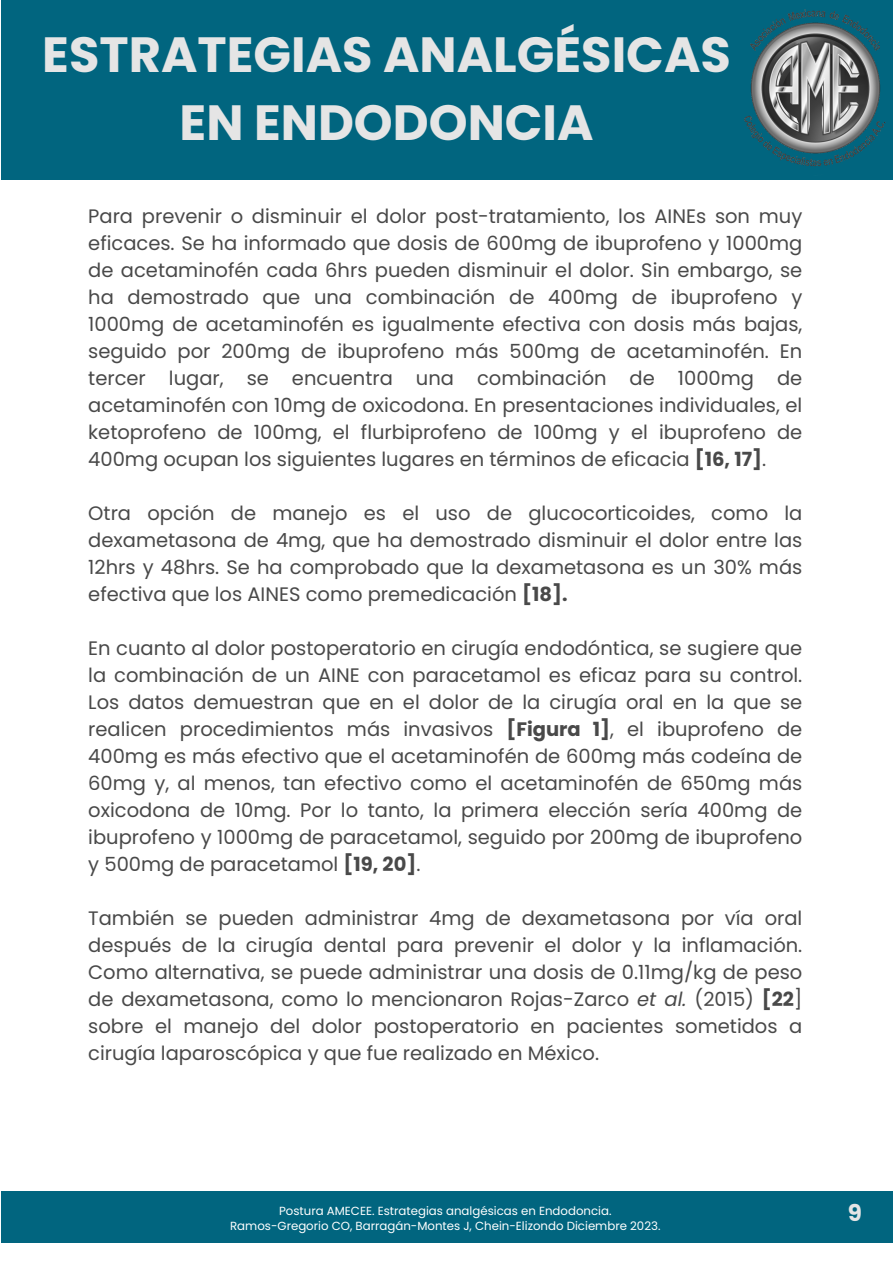
<style>
.page{position:relative;width:893px;height:1264px;background:#fff}
.page>*{position:absolute;margin:0;border:0;box-sizing:border-box;transform-origin:0 0}
.t1{font:700 49.5px/68.6px "Poppins";color:#e5e5e5;text-align:center}
.t2{font:700 22.95px "Poppins";color:#e5e5e5}
.t3{font:19.5px/27px "Poppins";color:#494949;text-align:justify}
.t4{font:11.7px "Poppins";color:#fff}
.s1{font-weight:700}
.s2{font-style:italic}
</style>
<div class="page">
<div style="left:1px;top:0;width:891px;height:179px;background:#01657f"></div>
<div style="left:1px;top:1191px;width:891px;height:52px;background:#01657f"></div>
<img style="left:737px;top:9px;width:155px;height:171px">
<p class="t1" style="left:42px;top:20px;width:690px">ESTRATEGIAS ANALGÉSICAS<br>EN ENDODONCIA</p>
<p class="t3" style="left:88px;top:203px;width:715px">Para prevenir o disminuir el dolor post-tratamiento, los AINEs son muy eficaces. Se ha informado que dosis de 600mg de ibuprofeno y 1000mg de acetaminofén cada 6hrs pueden disminuir el dolor. Sin embargo, se ha demostrado que una combinación de 400mg de ibuprofeno y 1000mg de acetaminofén es igualmente efectiva con dosis más bajas, seguido por 200mg de ibuprofeno más 500mg de acetaminofén. En tercer lugar, se encuentra una combinación de 1000mg de acetaminofén con 10mg de oxicodona. En presentaciones individuales, el ketoprofeno de 100mg, el flurbiprofeno de 100mg y el ibuprofeno de 400mg ocupan los siguientes lugares en términos de eficacia <span class="s1">[16, 17]</span>.</p>
<p class="t3" style="left:88px;top:499px;width:715px">Otra opción de manejo es el uso de glucocorticoides, como la dexametasona de 4mg, que ha demostrado disminuir el dolor entre las 12hrs y 48hrs. Se ha comprobado que la dexametasona es un 30% más efectiva que los AINES como premedicación <span class="s1">[18].</span></p>
<p class="t3" style="left:88px;top:634px;width:715px">En cuanto al dolor postoperatorio en cirugía endodóntica, se sugiere que la combinación de un AINE con paracetamol es eficaz para su control.<br>Los datos demuestran que en el dolor de la cirugía oral en la que se realicen procedimientos más invasivos <span class="s1">[Figura 1]</span>, el ibuprofeno de 400mg es más efectivo que el acetaminofén de 600mg más codeína de 60mg y, al menos, tan efectivo como el acetaminofén de 650mg más oxicodona de 10mg. Por lo tanto, la primera elección sería 400mg de ibuprofeno y 1000mg de paracetamol, seguido por 200mg de ibuprofeno y 500mg de paracetamol <span class="s1">[19, 20]</span>.</p>
<p class="t3" style="left:88px;top:904px;width:715px">También se pueden administrar 4mg de dexametasona por vía oral después de la cirugía dental para prevenir el dolor y la inflamación.<br>Como alternativa, se puede administrar una dosis de 0.11mg/kg de peso de dexametasona, como lo mencionaron Rojas-Zarco <span class="s2">et al.</span> (2015) <span class="s1">[22</span>] sobre el manejo del dolor postoperatorio en pacientes sometidos a cirugía laparoscópica y que fue realizado en México.</p>
<p class="t4" style="left:279px;top:1202px;width:334px">Postura AMECEE. Estrategias analgésicas en Endodoncia.</p>
<p class="t2" style="left:847px;top:1196px;width:16px">9</p>
<p class="t4" style="left:230px;top:1217px;width:432px">Ramos-Gregorio CO, Barragán-Montes J, Chein-Elizondo Diciembre 2023.</p>
</div>
